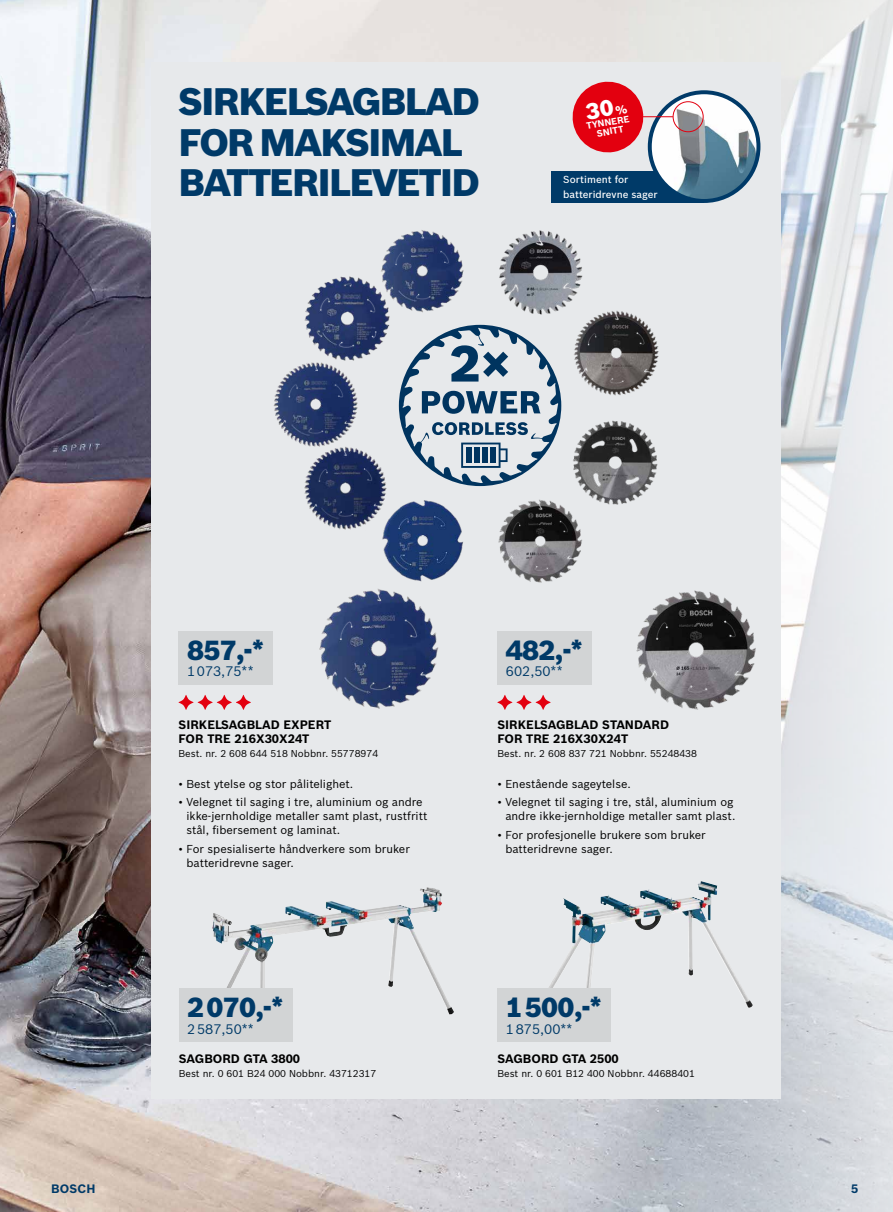
<style>
.page{position:relative;width:893px;height:1212px;background:#fff}
.page>*{position:absolute;margin:0;border:0;box-sizing:border-box;transform-origin:0 0}
.t1{font:900 37.5px/40.5px "Bosch Sans";letter-spacing:-.05em;color:#003a68}
.t2{font:900 27px "Bosch Sans";letter-spacing:-.025em;color:#003a68}
.t3{font:13.5px "Bosch Sans";color:#003a68}
.t4{font:700 12px/14.4px "Bosch Sans";color:#000}
.t5{font:700 12px "Bosch Sans";letter-spacing:.02em;color:#003a68}
.t6{font:11.25px/14.1px "Bosch Sans";color:#000}
.t7{font:500 10.05px/14.5px "Bosch Sans";color:#fff}
.t8{font:9.75px "Bosch Sans";color:#000}
.t9{font:700 9.15px/9.1px "Bosch Sans";color:#fff;text-align:center}
</style>
<div class="page">
<img style="left:0;top:0;width:604px;height:1212px">
<svg style="left:604px;top:0;width:289px;height:1212px;background:#dbdee2"></svg>
<div style="left:151px;top:62px;width:629px;height:1036px;background:#e7e9eb"></div>
<div style="left:551px;top:171px;width:153px;height:32px;background:#003a68"></div>
<img style="left:650px;top:92px;width:108px;height:109px;border-radius:54px">
<div style="left:648px;top:90px;width:112px;height:113px;border:4px solid #003a68;border-radius:50%"></div>
<div style="left:673px;top:101px;width:31px;height:31px;border:1px solid #e3000f;border-radius:50%"></div>
<hr style="left:632px;top:116px;width:41px;height:1px;background:#e3000f">
<img style="left:319px;top:589px;width:120px;height:120px">
<svg style="left:179px;top:695px;width:72px;height:15px"></svg>
<img style="left:636px;top:590px;width:120px;height:120px">
<svg style="left:497px;top:695px;width:54px;height:15px"></svg>
<img style="left:212px;top:888px;width:214px;height:128px">
<img style="left:577px;top:881px;width:131px;height:38px">
<img style="left:381px;top:230px;width:83px;height:83px">
<img style="left:499px;top:230px;width:84px;height:85px">
<img style="left:304px;top:272px;width:88px;height:87px">
<img style="left:570px;top:309px;width:89px;height:87px">
<img style="left:273px;top:359px;width:85px;height:86px">
<img style="left:304px;top:445px;width:83px;height:85px">
<img style="left:573px;top:420px;width:85px;height:85px">
<img style="left:381px;top:499px;width:82px;height:82px">
<img style="left:498px;top:496px;width:88px;height:87px">
<svg style="left:399px;top:325px;width:162px;height:161px"></svg>
<div style="left:179px;top:631px;width:94px;height:54px;background:#d2d4d5"></div>
<div style="left:497px;top:631px;width:95px;height:54px;background:#d2d4d5"></div>
<div style="left:179px;top:988px;width:113px;height:54px;background:#d2d4d5"></div>
<div style="left:497px;top:988px;width:114px;height:54px;background:#d2d4d5"></div>
<svg style="left:572px;top:81px;width:74px;height:72px"></svg>
<h1 class="t1" style="left:179px;top:79px;width:303px">SIRKELSAGBLAD<br>FOR MAKSIMAL<br>BATTERILEVETID</h1>
<p class="t9" style="left:586px;top:121px;width:45px;rotate:-10deg">TYNNERE<br>SNITT</p>
<p class="t7" style="left:563px;top:172px;width:96px">Sortiment for batteridrevne sager</p>
<h2 class="t2" style="left:187px;top:629px;width:79px">857,-*</h2>
<p class="t3" style="left:187px;top:661px;width:68px">1 073,75**</p>
<h2 class="t2" style="left:506px;top:629px;width:79px">482,-*</h2>
<p class="t3" style="left:506px;top:661px;width:58px">602,50**</p>
<p class="t4" style="left:179px;top:717px;width:154px">SIRKELSAGBLAD EXPERT<br>FOR TRE 216X30X24T</p>
<p class="t8" style="left:179px;top:747px;width:201px">Best. nr. 2 608 644 518 Nobbnr. 55778974</p>
<p class="t4" style="left:497px;top:717px;width:173px">SIRKELSAGBLAD STANDARD<br>FOR TRE 216X30X24T</p>
<p class="t8" style="left:497px;top:747px;width:201px">Best. nr. 2 608 837 721 Nobbnr. 55248438</p>
<p class="t6" style="left:179px;top:776px;width:176px">• Best ytelse og stor pålitelighet.</p>
<p class="t6" style="left:186px;top:794px;width:242px;text-indent:-8px">• Velegnet til saging i tre, aluminium og andre ikke-jernholdige metaller samt plast, rustfritt stål, fibersement og laminat.</p>
<p class="t6" style="left:186px;top:841px;width:225px;text-indent:-8px">• For spesialiserte håndverkere som bruker batteridrevne sager.</p>
<p class="t6" style="left:497px;top:776px;width:135px">• Enestående sageytelse.</p>
<p class="t6" style="left:497px;top:794px;width:239px;text-align:right">• Velegnet til saging i tre, stål, aluminium og andre ikke-jernholdige metaller samt plast.</p>
<p class="t6" style="left:505px;top:827px;width:202px;text-indent:-8px">• For profesjonelle brukere som bruker batteridrevne sager.</p>
<h2 class="t2" style="left:187px;top:987px;width:98px">2 070,-*</h2>
<p class="t3" style="left:187px;top:1019px;width:68px">2 587,50**</p>
<h2 class="t2" style="left:506px;top:987px;width:98px">1 500,-*</h2>
<p class="t3" style="left:506px;top:1019px;width:68px">1 875,00**</p>
<p class="t4" style="left:179px;top:1051px;width:123px">SAGBORD GTA 3800</p>
<p class="t8" style="left:179px;top:1066px;width:199px">Best nr. 0 601 B24 000 Nobbnr. 43712317</p>
<p class="t4" style="left:497px;top:1051px;width:123px">SAGBORD GTA 2500</p>
<p class="t8" style="left:497px;top:1066px;width:199px">Best nr. 0 601 B12 400 Nobbnr. 44688401</p>
<p class="t5" style="left:51px;top:1180px;width:46px">BOSCH</p>
<p class="t5" style="left:851px;top:1179px;width:9px">5</p>
</div>
